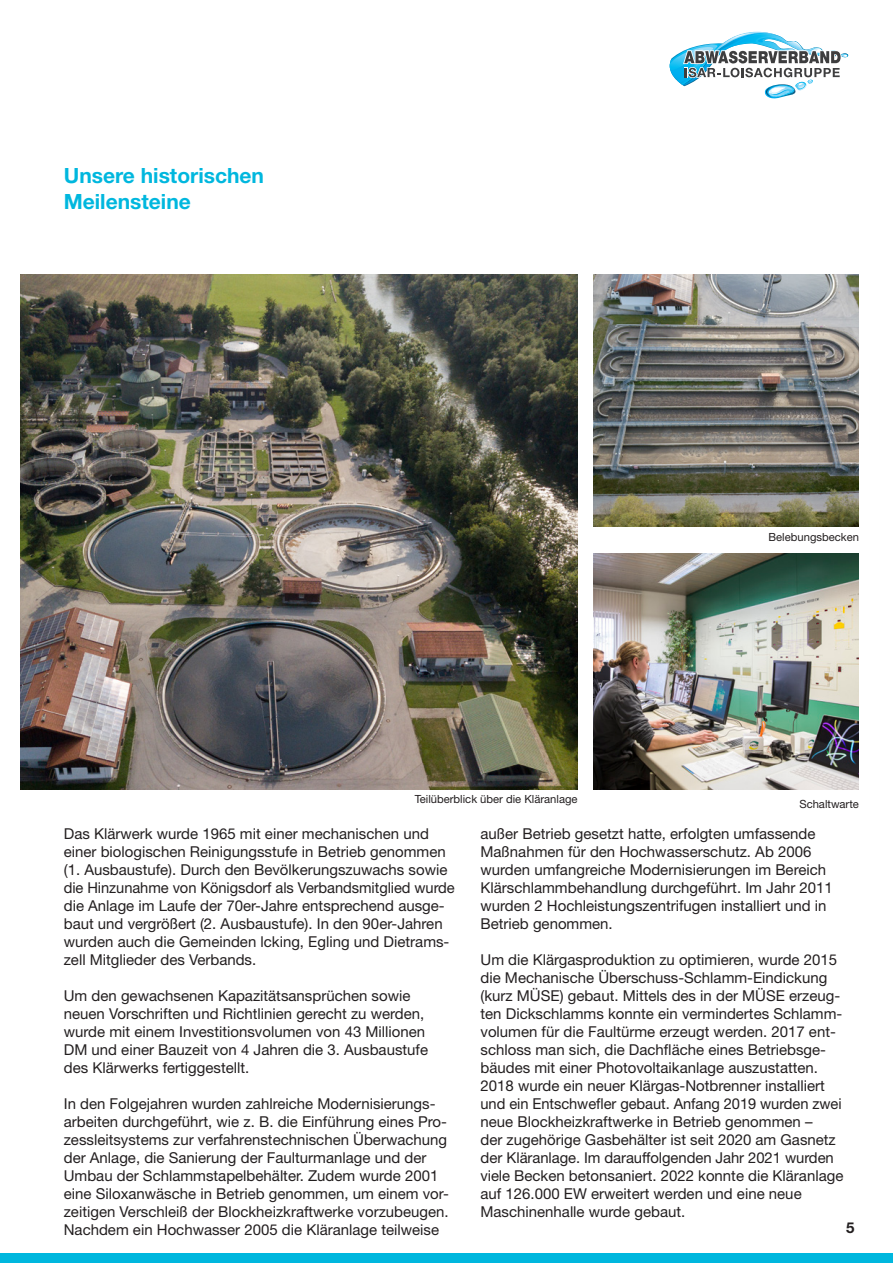
<style>
.page{position:relative;width:893px;height:1263px;background:#fff}
.page>*{position:absolute;margin:0;border:0;box-sizing:border-box;transform-origin:0 0}
.t1{font:700 21px/25.2px "Helvetica Neue LT Std";color:#00b7de}
.t2{font:15px/18px "Helvetica Neue LT Std";color:#231f20}
.t3{font:700 15px "Helvetica Neue LT Std";color:#231f20}
.t4{font:11.25px "Helvetica Neue LT Std";color:#231f20}
</style>
<div class="page">
<div style="left:0;top:1253px;width:893px;height:10px;background:#00b7de"></div>
<svg style="left:670px;top:31px;width:178px;height:68px"></svg>
<img style="left:21px;top:274px;width:557px;height:515px">
<img style="left:594px;top:274px;width:265px;height:252px">
<img style="left:594px;top:553px;width:265px;height:236px">
<p class="t1" style="left:64px;top:163px;width:202px">Unsere historischen<br>Meilensteine</p>
<p class="t4" style="left:768px;top:530px;width:92px">Belebungsbecken</p>
<p class="t4" style="left:415px;top:793px;width:164px">Teilüberblick über die Kläranlage</p>
<p class="t4" style="left:799px;top:797px;width:61px">Schaltwarte</p>
<p class="t2" style="left:64px;top:824px;width:393px">Das Klärwerk wurde 1965 mit einer mechanischen und einer biologischen Reinigungsstufe in Betrieb genommen (1. Ausbaustufe). Durch den Bevölkerungszuwachs sowie die Hinzunahme von Königsdorf als Verbandsmitglied wurde die Anlage im Laufe der 70er-Jahre entsprechend ausge&shy;baut und vergrößert (2. Ausbaustufe). In den 90er-Jahren wurden auch die Gemeinden lcking, Egling und Dietrams&shy;zell Mitglieder des Verbands.</p>
<p class="t2" style="left:64px;top:986px;width:348px">Um den gewachsenen Kapazitätsansprüchen sowie</p>
<p class="t2" style="left:64px;top:1004px;width:362px">neuen Vorschriften und Richtlinien gerecht zu werden,</p>
<p class="t2" style="left:64px;top:1022px;width:363px">wurde mit einem Investitionsvolumen von 43 Millionen</p>
<p class="t2" style="left:64px;top:1040px;width:366px">DM und einer Bauzeit von 4 Jahren die 3. Ausbaustufe</p>
<p class="t2" style="left:64px;top:1058px;width:187px">des Klärwerks fertiggestellt.</p>
<p class="t2" style="left:64px;top:1094px;width:387px">In den Folgejahren wurden zahlreiche Modernisierungs&shy;arbeiten durchgeführt, wie z. B. die Einführung eines Pro&shy;zessleitsystems zur verfahrenstechnischen Überwachung der Anlage, die Sanierung der Faulturmanlage und der Umbau der Schlammstapelbehälter. Zudem wurde 2001 eine Siloxanwäsche in Betrieb genommen, um einem vor&shy;zeitigen Verschleiß der Blockheizkraftwerke vorzubeugen.</p>
<p class="t2" style="left:64px;top:1220px;width:377px">Nachdem ein Hochwasser 2005 die Kläranlage teilweise</p>
<p class="t2" style="left:480px;top:824px;width:354px">außer Betrieb gesetzt hatte, erfolgten umfassende Maßnahmen für den Hochwasserschutz. Ab 2006 wurden umfangreiche Modernisierungen im Bereich Klärschlammbehandlung durchgeführt. Im Jahr 2011 wurden 2 Hochleistungszentrifugen installiert und in Betrieb genommen.</p>
<p class="t2" style="left:480px;top:950px;width:364px">Um die Klärgasproduktion zu optimieren, wurde 2015 die Mechanische Überschuss-Schlamm-Eindickung (kurz MÜSE) gebaut. Mittels des in der MÜSE erzeug&shy;ten Dickschlamms konnte ein vermindertes Schlamm&shy;volumen für die Faultürme erzeugt werden. 2017 ent&shy;schloss man sich, die Dachfläche eines Betriebsge&shy;bäudes mit einer Photovoltaikanlage auszustatten.<br>2018 wurde ein neuer Klärgas-Notbrenner installiert und ein Entschwefler gebaut. Anfang 2019 wurden zwei neue Blockheizkraftwerke in Betrieb genommen –<br>der zugehörige Gasbehälter ist seit 2020 am Gasnetz der Kläranlage. Im darauffolgenden Jahr 2021 wurden viele Becken betonsaniert. 2022 konnte die Kläranlage auf 126.000 EW erweitert werden und eine neue Maschinenhalle wurde gebaut.</p>
<p class="t3" style="left:846px;top:1219px;width:10px">5</p>
</div>
